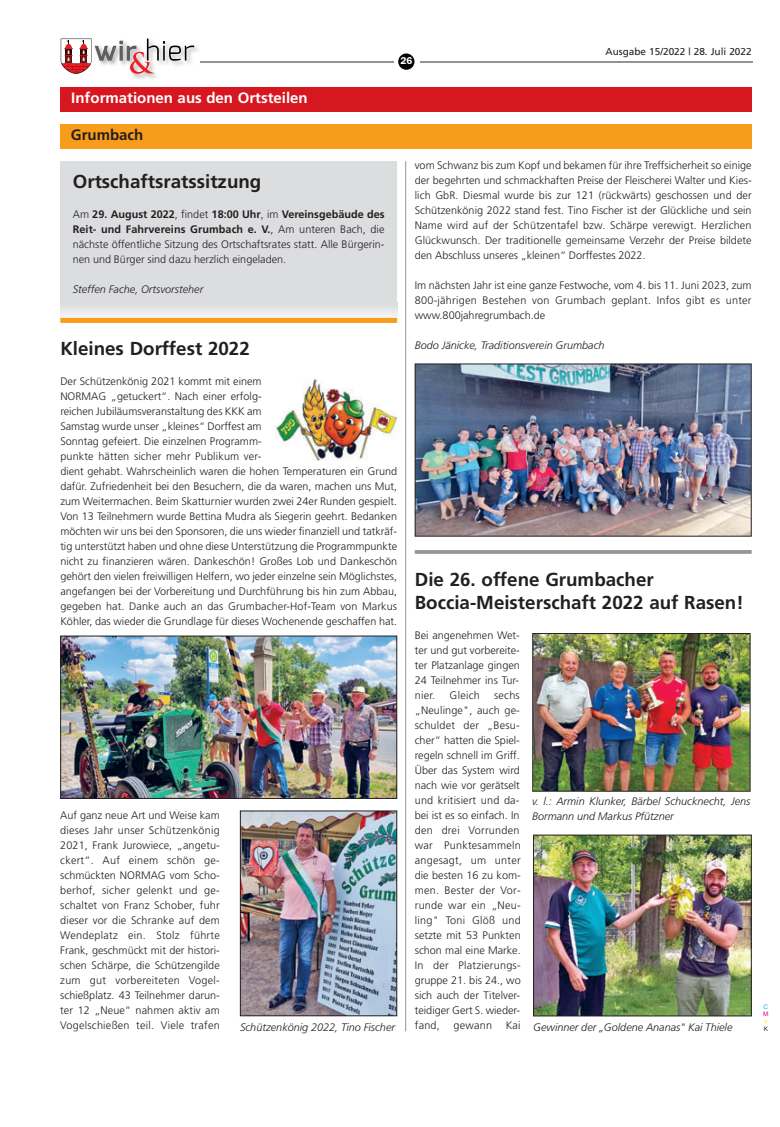
<style>
.page{position:relative;width:780px;height:1127px;background:#fff}
.page>*{position:absolute;margin:0;border:0;box-sizing:border-box;transform-origin:0 0}
.t1{font:700 18.75px/22.5px "Frutiger";color:#231f20}
.t2{font:700 15px "Frutiger";color:#fff}
.t3{font:700 15px "Frutiger";color:#231f20}
.t4{font:300 10.88px/15px "Frutiger";color:#231f20;text-align:justify}
.t5{font:italic 300 10.88px/15px "Frutiger";color:#231f20}
.t6{font:10px "Frutiger";color:#231f20}
.t7{font:600 10px "Franklin Gothic";color:#fff}
.t8{font:6.25px "Helvetica Neue";color:#00aeef}
.t9{font:6.25px "Helvetica Neue";color:#ed028c}
.t10{font:6.25px "Helvetica Neue";color:#fff101}
.t11{font:6.25px "Helvetica Neue";color:#231f20}
.s1{font-weight:700}
.s2{font-style:normal}
</style>
<div class="page">
<img style="left:132px;top:38px;width:69px;height:41px">
<svg style="left:61px;top:39px;width:133px;height:35px"></svg>
<hr style="left:199px;top:61px;width:194px;height:1px;background:#939393">
<div style="left:398px;top:53px;width:16px;height:17px;background:#000;border-radius:50%"></div>
<hr style="left:419px;top:61px;width:333px;height:1px;background:#939393">
<div style="left:60px;top:124px;width:691px;height:25px;background:#f89c1c"></div>
<div style="left:60px;top:161px;width:337px;height:153px;background:#dcdddf"></div>
<div style="left:60px;top:303px;width:337px;height:19px;background:#e9eae9"></div>
<div style="left:60px;top:318px;width:337px;height:5px;background:#f89c1c"></div>
<img style="left:274px;top:379px;width:123px;height:81px">
<img style="left:62px;top:638px;width:333px;height:159px">
<div style="left:60px;top:636px;width:337px;height:163px;border:1px solid #231f20"></div>
<img style="left:417px;top:366px;width:332px;height:168px">
<img style="left:242px;top:812px;width:153px;height:202px">
<div style="left:240px;top:810px;width:157px;height:206px;border:1px solid #231f20"></div>
<img style="left:534px;top:635px;width:214px;height:154px">
<div style="left:532px;top:633px;width:218px;height:158px;border:1px solid #231f20"></div>
<img style="left:535px;top:837px;width:214px;height:177px">
<div style="left:533px;top:835px;width:218px;height:181px;border:1px solid #231f20"></div>
<hr style="left:405px;top:161px;width:1px;height:870px;background:#939598">
<svg style="left:415px;top:550px;width:336px;height:4px"></svg>
<div style="left:61px;top:87px;width:691px;height:25px;background:#d7171f"></div>
<h2 class="t2" style="left:71px;top:92px;width:238px">Informationen aus den Ortsteilen</h2>
<p class="t7" style="left:400px;top:57px;width:13px">26</p>
<p class="t6" style="left:605px;top:47px;width:147px">Ausgabe 15/2022 | 28. Juli 2022</p>
<h2 class="t3" style="left:71px;top:129px;width:74px">Grumbach</h2>
<h1 class="t1" style="left:73px;top:172px;width:190px">Ortschaftsratssitzung</h1>
<p class="t4" style="left:73px;top:207px;width:313px">Am <span class="s1">29. August 2022</span>, findet <span class="s1">18:00 Uhr</span>, im <span class="s1">Vereinsgebäude des Reit- und Fahrvereins Grumbach e. V.</span>, Am unteren Bach, die nächste öffentliche Sitzung des Ortschaftsrates statt. Alle Bürgerin&shy;nen und Bürger sind dazu herzlich eingeladen.</p>
<p class="t5" style="left:73px;top:282px;width:132px">Steffen Fache, Ortsvorsteher</p>
<h1 class="t1" style="left:60px;top:339px;width:191px">Kleines Dorffest 2022</h1>
<p class="t4" style="left:60px;top:375px;width:338px;text-align:left">Der Schützenkönig 2021 kommt mit einem<br>NORMAG „getuckert“. Nach einer erfolg-<br>reichen Jubiläumsveranstaltung des KKK am<br>Samstag wurde unser „kleines“ Dorffest am<br>Sonntag gefeiert. Die einzelnen Programm-<br>punkte hätten sicher mehr Publikum ver-<br>dient gehabt. Wahrscheinlich waren die hohen Temperaturen ein Grund dafür. Zufriedenheit bei den Besuchern, die da waren, machen uns Mut, zum Weitermachen. Beim Skatturnier wurden zwei 24er Runden gespielt.<br>Von 13 Teilnehmern wurde Bettina Mudra als Siegerin geehrt. Bedanken möchten wir uns bei den Sponsoren, die uns wieder finanziell und tatkräf&shy;tig unterstützt haben und ohne diese Unterstützung die Programmpunkte nicht zu finanzieren wären. Dankeschön! Großes Lob und Dankeschön gehört den vielen freiwilligen Helfern, wo jeder einzelne sein Möglichstes, angefangen bei der Vorbereitung und Durchführung bis hin zum Abbau, gegeben hat. Danke auch an das Grumbacher-Hof-Team von Markus Köhler, das wieder die Grundlage für dieses Wochenende geschaffen hat.</p>
<p class="t4" style="left:60px;top:808px;width:161px">Auf ganz neue Art und Weise kam dieses Jahr unser Schützenkönig 2021, Frank Jurowiece, „angetu&shy;ckert“. Auf einem schön ge&shy;schmückten NORMAG vom Scho&shy;berhof, sicher gelenkt und ge&shy;schaltet von Franz Schober, fuhr dieser vor die Schranke auf dem Wendeplatz ein. Stolz führte Frank, geschmückt mit der histori&shy;schen Schärpe, die Schützengilde zum gut vorbereiteten Vogel&shy;schießplatz. 43 Teilnehmer darun&shy;ter 12 „Neue“ nahmen aktiv am Vogelschießen teil. Viele trafen</p>
<p class="t5" style="left:240px;top:1020px;width:156px">Schützenkönig 2022, Tino Fischer</p>
<p class="t4" style="left:415px;top:159px;width:338px">vom Schwanz bis zum Kopf und bekamen für ihre Treffsicherheit so einige der begehrten und schmackhaften Preise der Fleischerei Walter und Kies&shy;lich GbR. Diesmal wurde bis zur 121 (rückwärts) geschossen und der Schützenkönig 2022 stand fest. Tino Fischer ist der Glückliche und sein Name wird auf der Schützentafel bzw. Schärpe verewigt. Herzlichen Glückwunsch. Der traditionelle gemeinsame Verzehr der Preise bildete den Abschluss unseres „kleinen“ Dorffestes 2022.</p>
<p class="t4" style="left:415px;top:279px;width:338px">Im nächsten Jahr ist eine ganze Festwoche, vom 4. bis 11. Juni 2023, zum 800-jährigen Bestehen von Grumbach geplant. Infos gibt es unter www.800jahregrumbach.de</p>
<p class="t5" style="left:415px;top:339px;width:191px">Bodo Jänicke, Traditionsverein Grumbach</p>
<h1 class="t1" style="left:415px;top:570px;width:330px">Die 26. offene Grumbacher<br>Boccia-Meisterschaft 2022 auf Rasen!</h1>
<p class="t4" style="left:415px;top:628px;width:107px">Bei angenehmen Wet&shy;ter und gut vorbereite&shy;ter Platzanlage gingen 24 Teilnehmer ins Tur&shy;nier.</p>
<p class="t4" style="left:415px;top:688px;width:107px;text-indent:79px">sechs „Neulinge", auch ge&shy;schuldet der „Besu&shy;cher“ hatten die Spiel&shy;regeln schnell im Griff.<br>Über das System wird nach wie vor gerätselt und kritisiert und da&shy;bei ist es so einfach. In den drei Vorrunden war Punktesammeln angesagt, um unter die besten 16 zu kom&shy;men. Bester der Vor&shy;runde war ein „Neu&shy;ling" Toni Glöß und setzte mit 53 Punkten schon mal eine Marke.<br>In der Platzierungs&shy;gruppe 21. bis 24., wo sich auch der Titelver&shy;teidiger Gert S. wieder-</p>
<p class="t5" style="left:415px;top:1020px;width:319px"><span class="s2">fand, gewann Kai</span> Gewinner der „Goldene Ananas" Kai Thiele</p>
<p class="t4" style="left:449px;top:688px;width:32px">Gleich</p>
<p class="t5" style="left:532px;top:794px;width:220px">v. l.: Armin Klunker, Bärbel Schucknecht, Jens<br>Bormann und Markus Pfützner</p>
<p class="t8" style="left:763px;top:1004px;width:6px">C</p>
<p class="t9" style="left:763px;top:1012px;width:7px">M</p>
<p class="t10" style="left:763px;top:1019px;width:6px">Y</p>
<p class="t11" style="left:763px;top:1027px;width:6px">K</p>
</div>
